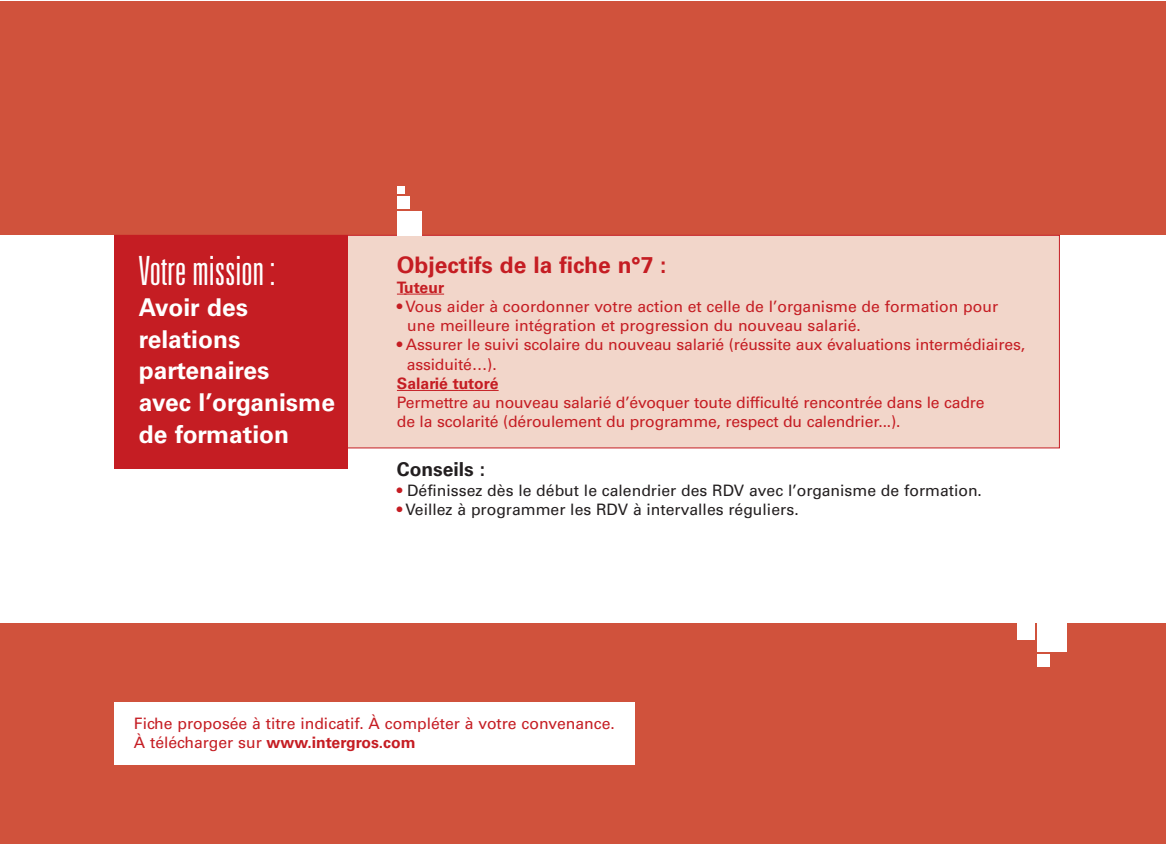
<style>
.page{position:relative;width:1166px;height:844px;background:#fff}
.page>*{position:absolute;margin:0;border:0;box-sizing:border-box;transform-origin:0 0}
.t1{font:300 ultra-condensed 40.25px "Univers";color:#fff}
.t2{font:700 24.5px/31.5px "Univers";color:#fff}
.t3{font:700 22.75px "Univers";color:#c51d23}
.t4{font:700 19.25px "Univers";color:#231f20}
.t5{font:15.75px/19.2px "Univers";letter-spacing:-.01em;color:#c51d23}
.t6{font:15.75px "Univers";color:#231f20}
.t7{font:700 15.75px "Univers";color:#c51d23}
.s1{color:#c51d23}
.s2{font-weight:700}
</style>
<div class="page">
<div style="left:0;top:2px;width:1166px;height:841px;background:#d0523c"></div>
<div style="left:0;top:235px;width:1166px;height:387px;background:#fff"></div>
<div style="left:1037px;top:654px;width:12px;height:12px;background:#fff"></div>
<div style="left:1017px;top:622px;width:17px;height:17px;background:#fff"></div>
<div style="left:1037px;top:622px;width:30px;height:29px;background:#fff"></div>
<div style="left:115px;top:235px;width:944px;height:213px;background:#f2d6ca"></div>
<div style="left:397px;top:196px;width:12px;height:12px;background:#fff"></div>
<div style="left:397px;top:186px;width:7px;height:8px;background:#fff"></div>
<div style="left:397px;top:211px;width:25px;height:25px;background:#fff"></div>
<svg style="left:397px;top:293px;width:47px;height:1px"></svg>
<hr style="left:397px;top:390px;width:38px;height:1px;background:#c51d23">
<svg style="left:435px;top:390px;width:64px;height:1px"></svg>
<div style="left:114px;top:235px;width:233px;height:233px;background:#c51d23"></div>
<div style="left:114px;top:702px;width:521px;height:62px;background:#fff"></div>
<h1 class="t1" style="left:139px;top:256px;width:138px">Votre mission :</h1>
<h2 class="t2" style="left:139px;top:294px;width:197px">Avoir des relations partenaires<br>avec l’organisme de formation</h2>
<h3 class="t3" style="left:397px;top:257px;width:271px">Objectifs de la fiche n°7 :</h3>
<p class="t7" style="left:397px;top:281px;width:49px">Tuteur</p>
<p class="t5" style="left:407px;top:298px;width:592px;text-indent:-10px">• Vous aider à coordonner votre action et celle de l’organisme de formation pour une meilleure intégration et progression du nouveau salarié.</p>
<p class="t5" style="left:407px;top:336px;width:620px;text-indent:-10px">• Assurer le suivi scolaire du nouveau salarié (réussite aux évaluations intermédiaires, assiduité…).</p>
<p class="t7" style="left:397px;top:377px;width:103px">Salarié tutoré</p>
<p class="t5" style="left:397px;top:394px;width:589px">Permettre au nouveau salarié d’évoquer toute difficulté rencontrée dans le cadre de la scolarité (déroulement du programme, respect du calendrier...).</p>
<p class="t4" style="left:397px;top:462px;width:90px">Conseils :</p>
<p class="t6" style="left:397px;top:484px;width:586px"><span class="s1">•</span> Définissez dès le début le calendrier des RDV avec l’organisme de formation.</p>
<p class="t6" style="left:397px;top:503px;width:403px"><span class="s1">•</span> Veillez à programmer les RDV à intervalles réguliers.</p>
<p class="t5" style="left:134px;top:714px;width:482px">Fiche proposée à titre indicatif. À compléter à votre convenance.<br>À télécharger sur <span class="s2">www.intergros.com</span></p>
</div>
